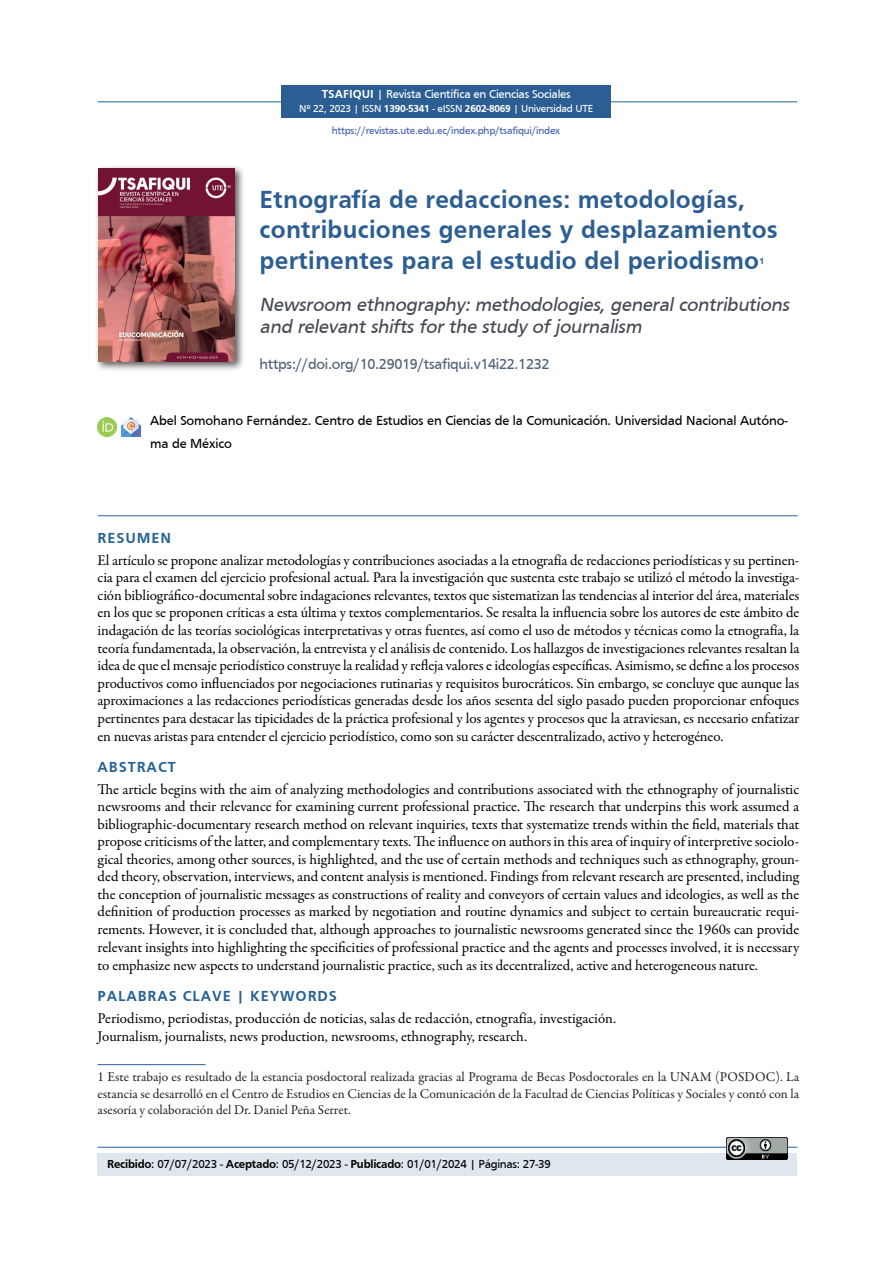
<style>
.page{position:relative;width:893px;height:1263px;background:#fff}
.page>*{position:absolute;margin:0;border:0;box-sizing:border-box;transform-origin:0 0}
.t1{font:700 25.5px/30.6px "Frutiger";letter-spacing:.01em;color:#2c5e93}
.t2{font:italic 19.5px/22.5px "Frutiger";color:#444953}
.t3{font:15px/17.5px "Garamond Premr Pro";letter-spacing:-.005em;color:#000001;text-align:justify}
.t4{font:15px "Frutiger";letter-spacing:-.02em;color:#4e6378}
.t5{font:700 15px "Frutiger";letter-spacing:.06em;color:#276295}
.t6{font:13.5px/16.5px "Garamond Premr Pro";color:#231f20;text-align:justify}
.t7{font:13.5px/22.5px "Frutiger";letter-spacing:-.01em;color:#000001}
.t8{font:12px "Frutiger";letter-spacing:-.02em;color:#000001}
.t9{font:12px "Frutiger";letter-spacing:-.02em;color:#fff}
.t10{font:10.5px/22.2px "Frutiger";letter-spacing:-.02em;color:#4261ad;text-align:center}
.t11{font:700 8.7px "Arial";color:#2c5e93}
.s1{font-weight:700}
.s2{color:#fff}
.s3{font-weight:700;color:#fff}
</style>
<div class="page">
<div style="left:95px;top:165px;width:150px;height:207px;background:#231f20;opacity:.75"></div>
<img style="left:98px;top:168px;width:137px;height:193px">
<hr style="left:98px;top:101px;width:699px;height:1px;background:#276295">
<hr style="left:98px;top:1147px;width:699px;height:1px;background:#276295">
<div style="left:282px;top:85px;width:329px;height:33px;background:#2c5e93"></div>
<div style="left:98px;top:1153px;width:699px;height:22px;background:#dfe7ee"></div>
<img style="left:727px;top:1138px;width:60px;height:21px">
<hr style="left:98px;top:515px;width:700px;height:1px;background:#276295">
<hr style="left:98px;top:1064px;width:108px;height:1px;background:#2c5e93">
<img style="left:98px;top:417px;width:19px;height:19px">
<img style="left:122px;top:417px;width:19px;height:19px">
<p class="t9" style="left:322px;top:87px;width:250px"><span class="s1">TSAFIQUI</span> | Revista Científica en Ciencias Sociales</p>
<p class="t10" style="left:299px;top:97px;width:296px"><span class="s2">Nº 22, 2023 | ISSN</span> <span class="s3">1390-5341</span> <span class="s2">- eISSN</span> <span class="s3">2602-8069</span> <span class="s2">| Universidad UTE </span>https://revistas.ute.edu.ec/index.php/tsafiqui/index</p>
<h1 class="t1" style="left:260px;top:184px;width:520px">Etnografía de redacciones: metodologías, contribuciones generales y desplazamientos pertinentes para el estudio del periodismo</h1>
<p class="t11" style="left:759px;top:255px;width:6px">1</p>
<h2 class="t2" style="left:260px;top:293px;width:535px">Newsroom ethnography: methodologies, general contributions and relevant shifts for the study of journalism</h2>
<p class="t4" style="left:260px;top:355px;width:291px">https://doi.org/10.29019/tsafiqui.v14i22.1232</p>
<p class="t7" style="left:150px;top:409px;width:639px">Abel Somohano Fernández. Centro de Estudios en Ciencias de la Comunicación. Universidad Nacional Autóno&shy;ma de México</p>
<p class="t5" style="left:98px;top:529px;width:75px">RESUMEN</p>
<p class="t3" style="left:98px;top:552px;width:703px">El artículo se propone analizar metodologías y contribuciones asociadas a la etnografía de redacciones periodísticas y su pertinen&shy;cia para el examen del ejercicio profesional actual. Para la investigación que sustenta este trabajo se utilizó el método la investiga&shy;ción bibliográfico-documental sobre indagaciones relevantes, textos que sistematizan las tendencias al interior del área, materiales en los que se proponen críticas a esta última y textos complementarios. Se resalta la influencia sobre los autores de este ámbito de indagación de las teorías sociológicas interpretativas y otras fuentes, así como el uso de métodos y técnicas como la etnografía, la teoría fundamentada, la observación, la entrevista y el análisis de contenido. Los hallazgos de investigaciones relevantes resaltan la idea de que el mensaje periodístico construye la realidad y refleja valores e ideologías específicas. Asimismo, se define a los procesos productivos como influenciados por negociaciones rutinarias y requisitos burocráticos. Sin embargo, se concluye que aunque las aproximaciones a las redacciones periodísticas generadas desde los años sesenta del siglo pasado pueden proporcionar enfoques pertinentes para destacar las tipicidades de la práctica profesional y los agentes y procesos que la atraviesan, es necesario enfatizar en nuevas aristas para entender el ejercicio periodístico, como son su carácter descentralizado, activo y heterogéneo.</p>
<p class="t5" style="left:98px;top:758px;width:80px">ABSTRACT</p>
<p class="t3" style="left:98px;top:780px;width:703px">The article begins with the aim of analyzing methodologies and contributions associated with the ethnography of journalistic newsrooms and their relevance for examining current professional practice. The research that underpins this work assumed a bibliographic-documentary research method on relevant inquiries, texts that systematize trends within the field, materials that propose criticisms of the latter, and complementary texts. The influence on authors in this area of inquiry of interpretive sociolo&shy;gical theories, among other sources, is highlighted, and the use of certain methods and techniques such as ethnography, groun&shy;ded theory, observation, interviews, and content analysis is mentioned. Findings from relevant research are presented, including the conception of journalistic messages as constructions of reality and conveyors of certain values and ideologies, as well as the definition of production processes as marked by negotiation and routine dynamics and subject to certain bureaucratic requi&shy;rements. However, it is concluded that, although approaches to journalistic newsrooms generated since the 1960s can provide relevant insights into highlighting the specificities of professional practice and the agents and processes involved, it is necessary to emphasize new aspects to understand journalistic practice, such as its decentralized, active and heterogeneous nature.</p>
<p class="t5" style="left:98px;top:987px;width:281px">PALABRAS CLAVE | KEYWORDS<span class="s2">27-39</span></p>
<p class="t3" style="left:98px;top:1009px;width:520px;line-height:18px">Periodismo, periodistas, producción de noticias, salas de redacción, etnografía, investigación.<br>Journalism, journalists, news production, newsrooms, ethnography, research.</p>
<p class="t6" style="left:98px;top:1069px;width:703px">1 Este trabajo es resultado de la estancia posdoctoral realizada gracias al Programa de Becas Posdoctorales en la UNAM (POSDOC). La estancia se desarrolló en el Centro de Estudios en Ciencias de la Comunicación de la Facultad de Ciencias Políticas y Sociales y contó con la asesoría y colaboración del Dr. Daniel Peña Serret.</p>
<p class="t8" style="left:107px;top:1157px;width:445px"><span class="s1">Recibido</span>: 07/07/2023 - <span class="s1">Aceptado</span>: 05/12/2023 - <span class="s1">Publicado</span>: 01/01/2024 | Páginas: 27-39</p>
</div>
